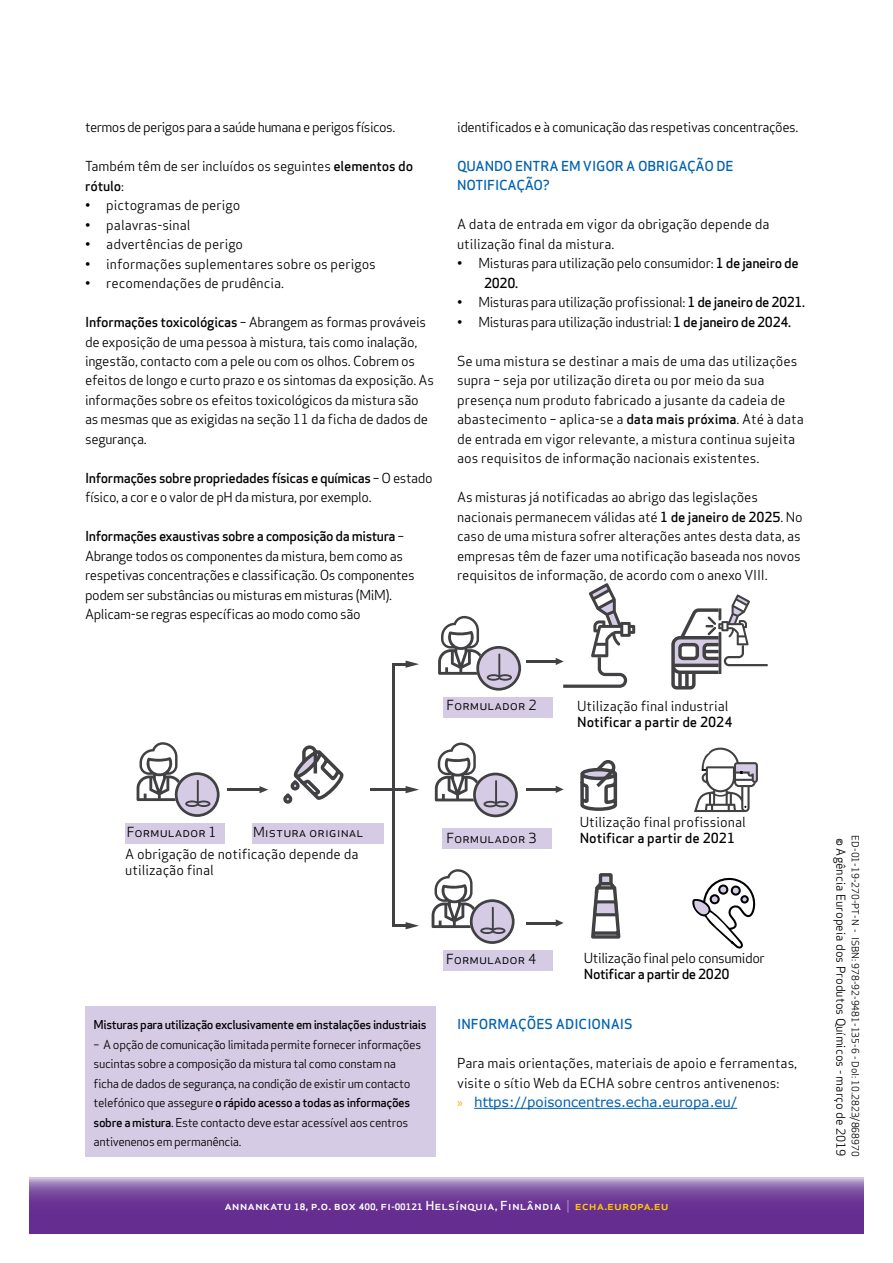
<style>
.page{position:relative;width:893px;height:1263px;background:#fff}
.page>*{position:absolute;margin:0;border:0;box-sizing:border-box;transform-origin:0 0}
.t1{font:13.65px/16.4px "Apex Sans";color:#000}
.t2{font:500 13.65px "Apex Sans";color:#000}
.t3{font:13.65px "Apex Sans";letter-spacing:-.03em;color:#000}
.t4{font:500 13.65px "Apex Sans";letter-spacing:-.03em;color:#000}
.t5{font:13.5px/19.5px "Apex Sans";letter-spacing:-.01em;color:#000}
.t6{font:13.5px/19.5px "Apex Sans";letter-spacing:-.03em;color:#000}
.t7{font:500 13.5px/19.5px "Apex Sans";letter-spacing:-.01em;color:#0061af}
.t8{font:13.5px "Apex Sans";letter-spacing:-.04em;color:#000}
.t9{font:13.5px "Verdana";color:#0061af}
.t10{font:500 12.15px "Apex Sans";color:#fff;scale:1.08 1}
.t11{font:12px/19.5px "Apex Sans";letter-spacing:-.03em;color:#000}
.t12{font:500 12px "Apex Sans";letter-spacing:-.03em;color:#000}
.t13{font:12px "Apex Sans";color:#000}
.t14{font:9.75px "Apex Sans";color:#000}
.s1{font-weight:500}
.s2{font-family:"Myriad Pro";color:#faa61a}
.s3{font-weight:700;font-size:8.7px}
.s4{font-weight:700;font-size:8.25px}
.s5{font-weight:300}
.s6{color:#ffcb05}
</style>
<div class="page">
<svg style="left:30px;top:1178px;width:833px;height:55px;background:#76469d"></svg>
<hr style="left:474px;top:1108px;width:263px;height:1px;background:#0061af">
<div style="left:443px;top:828px;width:109px;height:21px;background:#d6cbe4"></div>
<div style="left:125px;top:823px;width:99px;height:21px;background:#d6cbe4"></div>
<div style="left:252px;top:823px;width:131px;height:21px;background:#d6cbe4"></div>
<svg style="left:137px;top:742px;width:83px;height:75px"></svg>
<div style="left:443px;top:697px;width:109px;height:21px;background:#d6cbe4"></div>
<svg style="left:438px;top:616px;width:83px;height:75px"></svg>
<svg style="left:435px;top:742px;width:83px;height:75px"></svg>
<div style="left:444px;top:950px;width:109px;height:21px;background:#d6cbe4"></div>
<svg style="left:432px;top:869px;width:83px;height:75px"></svg>
<svg style="left:283px;top:745px;width:61px;height:59px"></svg>
<svg style="left:580px;top:760px;width:38px;height:51px"></svg>
<svg style="left:694px;top:748px;width:64px;height:64px"></svg>
<svg style="left:671px;top:594px;width:97px;height:95px"></svg>
<hr style="left:370px;top:788px;width:38px;height:3px;background:#414042">
<svg style="left:406px;top:786px;width:13px;height:7px"></svg>
<hr style="left:527px;top:788px;width:30px;height:2px;background:#414042">
<svg style="left:556px;top:786px;width:8px;height:7px"></svg>
<hr style="left:228px;top:788px;width:33px;height:3px;background:#414042">
<svg style="left:259px;top:786px;width:9px;height:7px"></svg>
<hr style="left:393px;top:924px;width:15px;height:3px;background:#414042">
<svg style="left:406px;top:922px;width:13px;height:7px"></svg>
<hr style="left:527px;top:922px;width:30px;height:2px;background:#414042">
<svg style="left:556px;top:919px;width:8px;height:8px"></svg>
<svg style="left:395px;top:660px;width:24px;height:8px"></svg>
<hr style="left:527px;top:660px;width:30px;height:3px;background:#414042">
<svg style="left:556px;top:583px;width:79px;height:105px"></svg>
<hr style="left:392px;top:663px;width:3px;height:264px;background:#414042">
<svg style="left:591px;top:873px;width:30px;height:66px"></svg>
<svg style="left:692px;top:877px;width:64px;height:72px"></svg>
<div style="left:85px;top:1006px;width:351px;height:151px;background:#d6cbe4"></div>
<p class="t8" style="left:85px;top:116px;width:312px">termos de perigos para a saúde humana e perigos físicos.</p>
<p class="t5" style="left:85px;top:155px;width:330px">Também têm de ser incluídos os seguintes <span class="s1">elementos do rótulo</span>:</p>
<p class="t5" style="left:85px;top:194px;width:157px">• pictogramas de perigo</p>
<p class="t5" style="left:85px;top:213px;width:107px">• palavras-sinal</p>
<p class="t5" style="left:85px;top:233px;width:160px">• advertências de perigo</p>
<p class="t5" style="left:85px;top:252px;width:292px">• informações suplementares sobre os perigos</p>
<p class="t5" style="left:85px;top:272px;width:201px">• recomendações de prudência.</p>
<p class="t5" style="left:85px;top:311px;width:350px"><span class="s1">Informações toxicológicas</span> – Abrangem as formas prováveis de exposição de uma pessoa à mistura, tais como inalação, ingestão, contacto com a pele ou com os olhos. Cobrem os efeitos de longo e curto prazo e os sintomas da exposição. As informações sobre os efeitos toxicológicos da mistura são as mesmas que as exigidas na seção 11 da ficha de dados de segurança.</p>
<p class="t6" style="left:85px;top:467px;width:349px"><span class="s1">Informações sobre propriedades físicas e químicas</span> – O estado físico, a cor e o valor de pH da mistura, por exemplo.</p>
<p class="t6" style="left:85px;top:525px;width:331px"><span class="s1">Informações exaustivas sobre a composição da mistura</span> – Abrange todos os componentes da mistura, bem como as respetivas concentrações e classificação. Os componentes podem ser substâncias ou misturas em misturas (MiM).<br>Aplicam-se regras específicas ao modo como são</p>
<p class="t6" style="left:457px;top:116px;width:343px">identificados e à comunicação das respetivas concentrações.</p>
<p class="t7" style="left:457px;top:154px;width:278px">QUANDO ENTRA EM VIGOR A OBRIGAÇÃO DE<br>NOTIFICAÇÃO?</p>
<p class="t5" style="left:457px;top:213px;width:314px">A data de entrada em vigor da obrigação depende da utilização final da mistura.</p>
<p class="t5" style="left:484px;top:252px;width:316px;text-indent:-27px">• Misturas para utilização pelo consumidor: <span class="s1">1 de janeiro de<br>2020.</span></p>
<p class="t6" style="left:457px;top:291px;width:350px">• Misturas para utilização profissional: <span class="s1">1 de janeiro de 2021.</span></p>
<p class="t6" style="left:457px;top:311px;width:335px">• Misturas para utilização industrial: <span class="s1">1 de janeiro de 2024.</span></p>
<p class="t5" style="left:457px;top:350px;width:348px">Se uma mistura se destinar a mais de uma das utilizações supra – seja por utilização direta ou por meio da sua presença num produto fabricado a jusante da cadeia de abastecimento – aplica-se a <span class="s1">data mais próxima</span>. Até à data de entrada em vigor relevante, a mistura continua sujeita aos requisitos de informação nacionais existentes.</p>
<p class="t5" style="left:457px;top:486px;width:347px">As misturas já notificadas ao abrigo das legislações nacionais permanecem válidas até <span class="s1">1 de janeiro de 2025</span>. No caso de uma mistura sofrer alterações antes desta data, as empresas têm de fazer uma notificação baseada nos novos requisitos de informação, de acordo com o anexo VIII.</p>
<p class="t1" style="left:447px;top:695px;width:91px">Formulador 2</p>
<p class="t1" style="left:577px;top:696px;width:153px">Utilização final industrial</p>
<p class="t2" style="left:577px;top:710px;width:157px">Notificar a partir de 2024</p>
<p class="t1" style="left:127px;top:822px;width:91px">Formulador 1</p>
<p class="t1" style="left:253px;top:822px;width:112px">Mistura original</p>
<p class="t1" style="left:125px;top:844px;width:235px">A obrigação de notificação depende da utilização final</p>
<p class="t1" style="left:447px;top:829px;width:91px">Formulador 3</p>
<p class="t1" style="left:580px;top:812px;width:168px">Utilização final profissional</p>
<p class="t2" style="left:580px;top:826px;width:157px">Notificar a partir de 2021</p>
<p class="t12" style="left:94px;top:1014px;width:335px">Misturas para utilização exclusivamente em instalações industriais</p>
<p class="t11" style="left:94px;top:1033px;width:329px">– A opção de comunicação limitada permite fornecer informações sucintas sobre a composição da mistura tal como constam na ficha de dados de segurança, na condição de existir um contacto telefónico que assegure <span class="s1">o rápido acesso a todas as informações sobre a mistura</span>. Este contacto deve estar acessível aos centros antivenenos em permanência.</p>
<p class="t1" style="left:446px;top:950px;width:91px">Formulador 4</p>
<p class="t3" style="left:584px;top:947px;width:183px">Utilização final pelo consumidor</p>
<p class="t4" style="left:584px;top:962px;width:147px">Notificar a partir de 2020</p>
<p class="t7" style="left:457px;top:1013px;width:177px">INFORMAÇÕES ADICIONAIS</p>
<p class="t5" style="left:457px;top:1052px;width:342px">Para mais orientações, materiais de apoio e ferramentas, visite o sítio Web da ECHA sobre centros antivenenos:</p>
<p class="t9" style="left:457px;top:1093px;width:282px"><span class="s2">»</span> https://poisoncentres.echa.europa.eu/</p>
<p class="t10" style="left:224px;top:1195px;width:413px">annankatu <span class="s3">18</span>, p.o. box <span class="s3">400,</span> fi<span class="s4">-</span><span class="s3">00121</span> Helsínquia, Finlândia <span class="s5">|</span> <span class="s6">echa.europa.eu</span></p>
<p class="t13" style="left:851px;top:838px;width:320px;rotate:90deg">© Agência Europeia dos Produtos Químicos - março de 2019</p>
<p class="t14" style="left:863px;top:835px;width:323px;rotate:90deg">ED-01-19-270-PT-N - ISBN: 978-92-9481-135-6 - DoI: 10.2823/868970</p>
</div>
